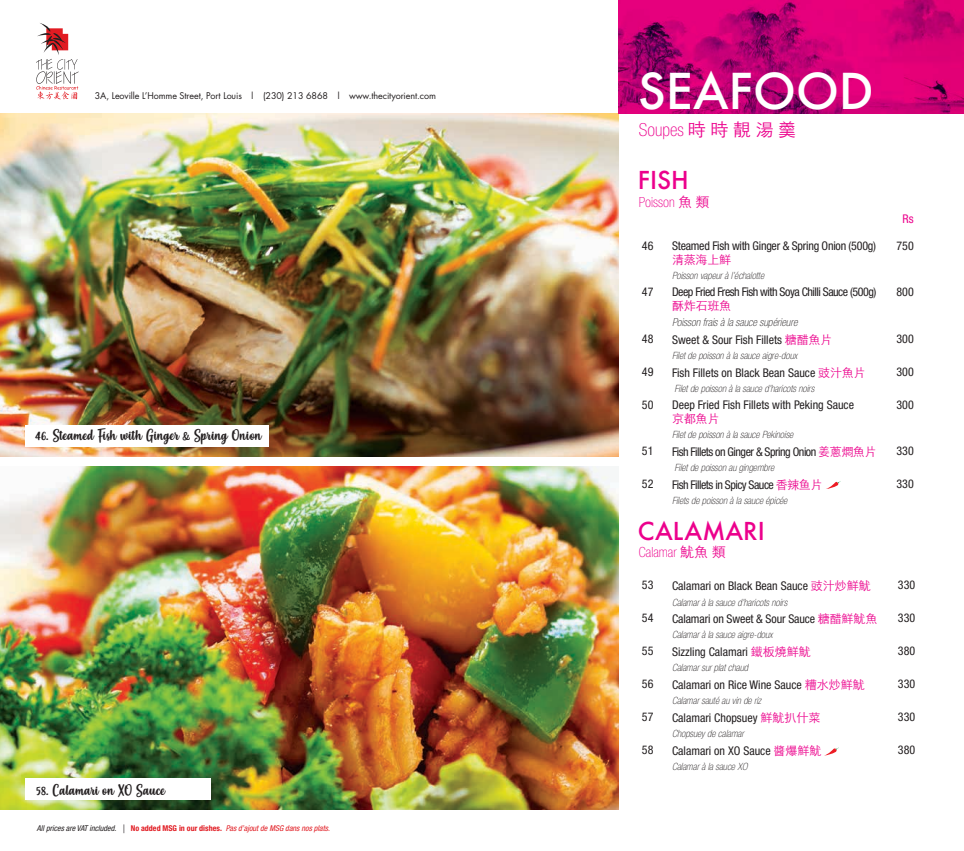
<style>
.page{position:relative;width:964px;height:851px;background:#fff}
.page>*{position:absolute;margin:0;border:0;box-sizing:border-box;transform-origin:0 0}
.t1{font:500 48px "Futura";color:#fff}
.t2{font:500 24px "Futura";color:#ec008c}
.t3{font:100 condensed 18px "Helvetica Neue LT Std";color:#ec008c}
.t4{font:14px "Misses";color:#231f20}
.t5{font:100 condensed 14px "Helvetica Neue LT Std";color:#ec008c}
.t6{font:condensed 12px "Helvetica Neue LT Std";color:#231f20}
.t7{font:condensed 12px "Helvetica Neue LT Std";letter-spacing:-.04em;color:#231f20}
.t8{font:condensed 12px "Helvetica Neue LT Std";letter-spacing:-.02em;color:#231f20}
.t9{font:300 12px "ST Heiti SC";letter-spacing:-.02em;color:#ec008c}
.t10{font:condensed 12px "Helvetica Neue LT Std";color:#ec008c}
.t11{font:italic 100 condensed 11px "Helvetica Neue LT Std";color:#231f20}
.t12{font:italic 100 condensed 10px "Helvetica Neue LT Std";color:#231f20}
.t13{font:9px "Futura";letter-spacing:-.01em;color:#231f20}
.t14{font:italic condensed 8px "Helvetica Neue LT Std";color:#e11b22}
.s1{color:#231f20}
.s2{font-weight:700;font-style:normal}
.s3{font-style:normal}
.s4{font-family:"ST Heiti SC";font-weight:300;font-stretch:normal}
.s5{font-family:"ST Heiti SC";font-weight:300;font-stretch:normal;color:#ec008c}
</style>
<div class="page">
<svg style="left:36px;top:23px;width:43px;height:76px"></svg>
<img style="left:0;top:113px;width:618px;height:343px">
<img style="left:0;top:466px;width:618px;height:343px">
<div style="left:26px;top:778px;width:185px;height:22px;background:#fff"></div>
<div style="left:26px;top:425px;width:243px;height:22px;background:#fff"></div>
<img style="left:618px;top:0;width:346px;height:113px">
<svg style="left:826px;top:481px;width:15px;height:8px"></svg>
<svg style="left:825px;top:747px;width:14px;height:8px"></svg>
<p class="t13" style="left:95px;top:90px;width:343px">3A, Leoville L’Homme Street, Port Louis | (230) 213 6868 | www.thecityorient.com</p>
<h3 class="t4" style="left:35px;top:425px;width:228px">46. Steamed Fish with Ginger &amp; Spring Onion</h3>
<h3 class="t4" style="left:36px;top:780px;width:131px">58. Calamari on XO Sauce</h3>
<p class="t14" style="left:37px;top:823px;width:295px"><span class="s1">All prices are VAT included. |</span> <span class="s2">No added MSG in our dishes.</span> Pas d’ajout de MSG dans nos plats<span class="s3">.</span></p>
<h1 class="t1" style="left:638px;top:58px;width:237px">SEAFOOD</h1>
<h3 class="t3" style="left:639px;top:120px;width:159px">Soupes <span class="s4">時 時 靚 湯 羹</span></h3>
<h2 class="t2" style="left:638px;top:163px;width:52px">FISH</h2>
<h3 class="t5" style="left:639px;top:194px;width:72px">Poisson <span class="s4">魚 類</span></h3>
<p class="t6" style="left:642px;top:238px;width:13px">46</p>
<p class="t8" style="left:672px;top:238px;width:205px">Steamed Fish with Ginger &amp; Spring Onion (500g)</p>
<p class="t9" style="left:672px;top:249px;width:61px">清蒸海上鮮</p>
<p class="t12" style="left:672px;top:270px;width:93px">Poisson vapeur à l’échalotte</p>
<p class="t6" style="left:642px;top:284px;width:13px">47</p>
<p class="t7" style="left:672px;top:284px;width:206px">Deep Fried Fresh Fish with Soya Chilli Sauce (500g)</p>
<p class="t9" style="left:672px;top:295px;width:61px">酥炸石班魚</p>
<p class="t11" style="left:672px;top:316px;width:127px">Poisson frais à la sauce supérieure</p>
<p class="t10" style="left:902px;top:212px;width:13px">Rs</p>
<p class="t6" style="left:896px;top:238px;width:19px">750</p>
<p class="t6" style="left:896px;top:284px;width:19px">800</p>
<p class="t6" style="left:642px;top:331px;width:13px">48</p>
<p class="t6" style="left:672px;top:332px;width:162px">Sweet &amp; Sour Fish Fillets <span class="s5">糖醋魚片</span></p>
<p class="t6" style="left:896px;top:331px;width:19px">300</p>
<p class="t12" style="left:672px;top:350px;width:127px">Filet de poisson à la sauce aigre-doux</p>
<p class="t6" style="left:642px;top:364px;width:13px">49</p>
<p class="t6" style="left:672px;top:365px;width:195px">Fish Fillets on Black Bean Sauce <span class="s5">豉汁魚片</span></p>
<p class="t6" style="left:896px;top:364px;width:19px">300</p>
<p class="t12" style="left:674px;top:382px;width:141px">Filet de poisson à la sauce d’haricots noirs</p>
<p class="t6" style="left:642px;top:397px;width:13px">50</p>
<p class="t6" style="left:672px;top:397px;width:183px">Deep Fried Fish Fillets with Peking Sauce</p>
<p class="t9" style="left:672px;top:408px;width:49px">京都魚片</p>
<p class="t6" style="left:896px;top:397px;width:19px">300</p>
<p class="t12" style="left:672px;top:429px;width:123px">Filet de poisson à la sauce Pekinoise</p>
<p class="t6" style="left:642px;top:443px;width:13px">51</p>
<p class="t7" style="left:672px;top:444px;width:206px">Fish Fillets on Ginger &amp; Spring Onion <span class="s5">姜蔥燜魚片</span></p>
<p class="t6" style="left:896px;top:443px;width:19px">330</p>
<p class="t12" style="left:674px;top:461px;width:101px">Filet de poisson au gingembre</p>
<p class="t6" style="left:642px;top:476px;width:13px">52</p>
<p class="t7" style="left:672px;top:477px;width:152px">Fish Fillets in Spicy Sauce <span class="s5">香辣鱼片</span></p>
<p class="t6" style="left:896px;top:476px;width:19px">330</p>
<p class="t12" style="left:672px;top:494px;width:117px">Filets de poisson à la sauce épicée</p>
<h2 class="t2" style="left:638px;top:514px;width:128px">CALAMARI</h2>
<h3 class="t5" style="left:639px;top:544px;width:88px">Calamar <span class="s4">魷魚 類</span></h3>
<p class="t6" style="left:642px;top:578px;width:13px">53</p>
<p class="t6" style="left:672px;top:579px;width:200px">Calamari on Black Bean Sauce <span class="s5">豉汁炒鮮魷</span></p>
<p class="t6" style="left:898px;top:578px;width:19px">330</p>
<p class="t12" style="left:672px;top:596px;width:117px">Calamar à la sauce d’haricots noirs</p>
<p class="t6" style="left:642px;top:611px;width:13px">54</p>
<p class="t6" style="left:672px;top:612px;width:207px">Calamari on Sweet &amp; Sour Sauce <span class="s5">糖醋鮮魷魚</span></p>
<p class="t6" style="left:898px;top:611px;width:19px">330</p>
<p class="t12" style="left:672px;top:629px;width:102px">Calamar à la sauce aigre-doux</p>
<p class="t6" style="left:642px;top:643px;width:13px">55</p>
<p class="t6" style="left:672px;top:644px;width:140px">Sizzling Calamari <span class="s5">鐵板燒鮮魷</span></p>
<p class="t6" style="left:898px;top:643px;width:19px">380</p>
<p class="t12" style="left:672px;top:662px;width:78px">Calamar sur plat chaud</p>
<p class="t6" style="left:642px;top:676px;width:13px">56</p>
<p class="t6" style="left:672px;top:677px;width:194px">Calamari on Rice Wine Sauce <span class="s5">糟水炒鮮魷</span></p>
<p class="t6" style="left:898px;top:676px;width:19px">330</p>
<p class="t12" style="left:672px;top:694px;width:91px">Calamar sauté au vin de riz</p>
<p class="t6" style="left:642px;top:709px;width:13px">57</p>
<p class="t6" style="left:672px;top:710px;width:150px">Calamari Chopsuey <span class="s5">鮮魷扒什菜</span></p>
<p class="t6" style="left:898px;top:709px;width:19px">330</p>
<p class="t12" style="left:672px;top:727px;width:73px">Chopsuey de calamar</p>
<p class="t6" style="left:642px;top:742px;width:13px">58</p>
<p class="t6" style="left:672px;top:743px;width:151px">Calamari on XO Sauce <span class="s5">醬爆鮮魷</span></p>
<p class="t6" style="left:898px;top:742px;width:19px">380</p>
<p class="t12" style="left:672px;top:760px;width:77px">Calamar à la sauce XO</p>
</div>
